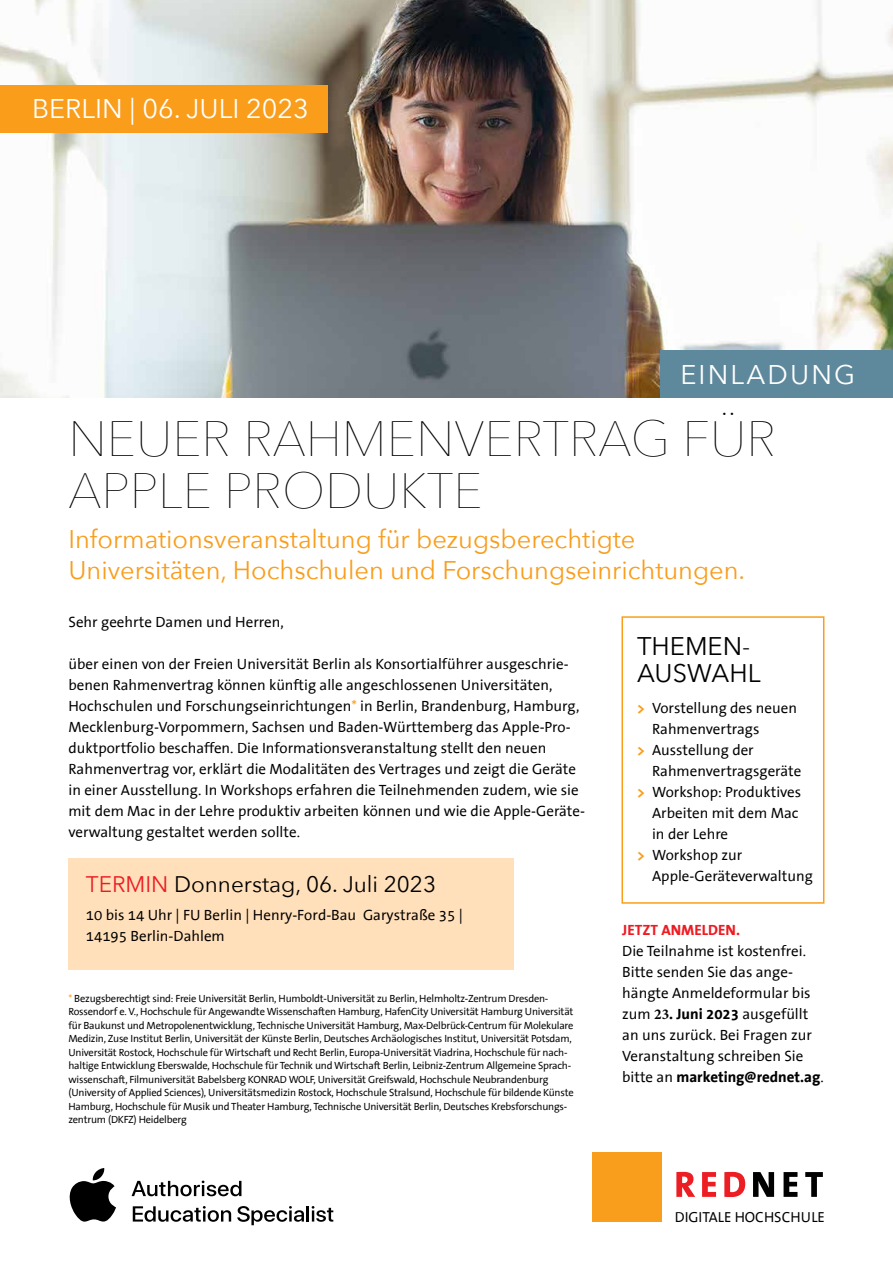
<style>
.page{position:relative;width:893px;height:1263px;background:#fff}
.page>*{position:absolute;margin:0;border:0;box-sizing:border-box;transform-origin:0 0}
.t1{font:200 49.5px/52.5px "Avenir Next";color:#000}
.t2{font:27px "Avenir Next";color:#fff}
.t3{font:27px "Avenir Next";letter-spacing:.08em;color:#fff}
.t4{font:25.5px/31.5px "Avenir Next";color:#f99d1b}
.t5{font:25.5px/27px "Avenir Next";color:#000}
.t6{font:22.5px "Avenir Next";color:#000}
.t7{font:15px/21px "The Sans Office";color:#000}
.t8{font:700 15px "The Sans Office";color:#ed1c23}
.t9{font:15px "The Sans Office";letter-spacing:.285em;color:#000}
.t10{font:14.7px "The Sans Office";letter-spacing:.015em;color:#000}
.t11{font:14.7px "The Sans Office";letter-spacing:.18em;color:#000}
.t12{font:10.5px/13.5px "The Sans Office";letter-spacing:-.02em;color:#000}
.s1{color:#f99d1b}
.s2{color:#ed1c23}
.s3{font-weight:700;color:#f99d1b}
.s4{font-family:"Minion Pro";font-weight:700}
.s5{font-weight:700}
</style>
<div class="page">
<img style="left:0;top:0;width:893px;height:398px">
<div style="left:68px;top:858px;width:445px;height:111px;background:#ffe0ba"></div>
<div style="left:0;top:85px;width:328px;height:47px;background:#f99d1b"></div>
<div style="left:621px;top:616px;width:203px;height:288px;border:2px solid #f99d1b"></div>
<div style="left:660px;top:350px;width:233px;height:48px;background:#5e889b"></div>
<svg style="left:676px;top:1172px;width:19px;height:25px"></svg>
<svg style="left:702px;top:1172px;width:14px;height:25px"></svg>
<svg style="left:724px;top:1172px;width:21px;height:25px"></svg>
<svg style="left:753px;top:1172px;width:21px;height:25px"></svg>
<svg style="left:783px;top:1172px;width:14px;height:25px"></svg>
<svg style="left:805px;top:1172px;width:18px;height:25px"></svg>
<div style="left:592px;top:1152px;width:70px;height:70px;background:#f99d1c"></div>
<svg style="left:132px;top:1180px;width:109px;height:16px"></svg>
<svg style="left:133px;top:1206px;width:98px;height:16px"></svg>
<svg style="left:237px;top:1206px;width:96px;height:19px"></svg>
<svg style="left:70px;top:1168px;width:46px;height:54px"></svg>
<h2 class="t2" style="left:32px;top:86px;width:278px">BERLIN | 06. JULI 2023</h2>
<h2 class="t3" style="left:680px;top:352px;width:176px">EINLADUNG</h2>
<h1 class="t1" style="left:68px;top:409px;width:709px">NEUER RAHMENVERTRAG FÜR<br>APPLE PRODUKTE</h1>
<h3 class="t4" style="left:68px;top:522px;width:678px">Informationsveranstaltung für bezugsberechtigte<br>Universitäten, Hochschulen und Forschungseinrichtungen.</h3>
<p class="t7" style="left:68px;top:612px;width:217px">Sehr geehrte Damen und Herren,</p>
<p class="t7" style="left:68px;top:654px;width:518px">über einen von der Freien Universität Berlin als Konsortialführer ausgeschrie&shy;benen Rahmenvertrag können künftig alle angeschlossenen Universitäten, Hochschulen und Forschungseinrichtungen<span class="s1">*</span> in Berlin, Brandenburg, Hamburg, Mecklenburg-Vorpommern, Sachsen und Baden-Württemberg das Apple-Pro&shy;duktportfolio beschaffen. Die Informationsveranstaltung stellt den neuen Rahmenvertrag vor, erklärt die Modalitäten des Vertrages und zeigt die Geräte in einer Ausstellung. In Workshops erfahren die Teilnehmenden zudem, wie sie mit dem Mac in der Lehre produktiv arbeiten können und wie die Apple-Geräte&shy;verwaltung gestaltet werden sollte.</p>
<h3 class="t6" style="left:86px;top:865px;width:352px"><span class="s2">TERMIN</span> Donnerstag, 06. Juli 2023</h3>
<p class="t7" style="left:86px;top:905px;width:378px">10 bis 14 Uhr | FU Berlin | Henry-Ford-Bau Garystraße 35 |<br>14195 Berlin-Dahlem</p>
<p class="t12" style="left:68px;top:992px;width:507px"><span class="s1">*</span> Bezugsberechtigt sind: Freie Universität Berlin, Humboldt-Universität zu Berlin, Helmholtz-Zentrum Dresden-Rossendorf e. V., Hochschule für Angewandte Wissenschaften Hamburg, HafenCity Universität Hamburg Universität für Baukunst und Metropolenentwicklung, Technische Universität Hamburg, Max-Delbrück-Centrum für Molekulare Medizin, Zuse Institut Berlin, Universität der Künste Berlin, Deutsches Archäologisches Institut, Universität Potsdam, Universität Rostock, Hochschule für Wirtschaft und Recht Berlin, Europa-Universität Viadrina, Hochschule für nach&shy;haltige Entwicklung Eberswalde, Hochschule für Technik und Wirtschaft Berlin, Leibniz-Zentrum Allgemeine Sprach&shy;wissenschaft, Filmuniversität Babelsberg KONRAD WOLF, Universität Greifswald, Hochschule Neubrandenburg (University of Applied Sciences), Universitätsmedizin Rostock, Hochschule Stralsund, Hochschule für bildende Künste Hamburg, Hochschule für Musik und Theater Hamburg, Technische Universität Berlin, Deutsches Krebsforschungs&shy;zentrum (DKFZ) Heidelberg</p>
<h3 class="t5" style="left:637px;top:631px;width:125px">THEMEN-<br>AUSWAHL</h3>
<p class="t7" style="left:637px;top:698px;width:161px"><span class="s3">&gt;</span> Vorstellung des neuen</p>
<p class="t7" style="left:652px;top:719px;width:109px">Rahmenvertrags</p>
<p class="t7" style="left:637px;top:740px;width:118px"><span class="s3">&gt;</span> Ausstellung der</p>
<p class="t7" style="left:652px;top:761px;width:151px">Rahmenvertragsgeräte</p>
<p class="t7" style="left:637px;top:782px;width:166px"><span class="s3">&gt;</span> Workshop: Produktives</p>
<p class="t7" style="left:652px;top:803px;width:148px">Arbeiten mit dem Mac</p>
<p class="t7" style="left:652px;top:824px;width:78px">in der Lehre</p>
<p class="t7" style="left:637px;top:845px;width:107px"><span class="s3">&gt;</span> Workshop zur</p>
<p class="t7" style="left:652px;top:866px;width:162px">Apple-Geräteverwaltung</p>
<p class="t9" style="left:677px;top:803px;width:149px">UNTERNEHMEN</p>
<p class="t8" style="left:622px;top:922px;width:119px">JETZT ANMELDEN.</p>
<p class="t7" style="left:622px;top:941px;width:203px">Die Teilnahme ist kostenfrei.<br>Bitte senden Sie das ange&shy;hängte Anmeldeformular bis zum <span class="s4">23</span><span class="s5">. Juni 2023</span> ausgefüllt an uns zurück. Bei Fragen zur<br>Veranstaltung schreiben Sie bitte an <span class="s5">marketing@rednet.ag</span>.</p>
<p class="t11" style="left:676px;top:1060px;width:149px">DIGITALE SCHULE</p>
<p class="t10" style="left:675px;top:1209px;width:152px">DIGITALE HOCHSCHULE</p>
</div>
